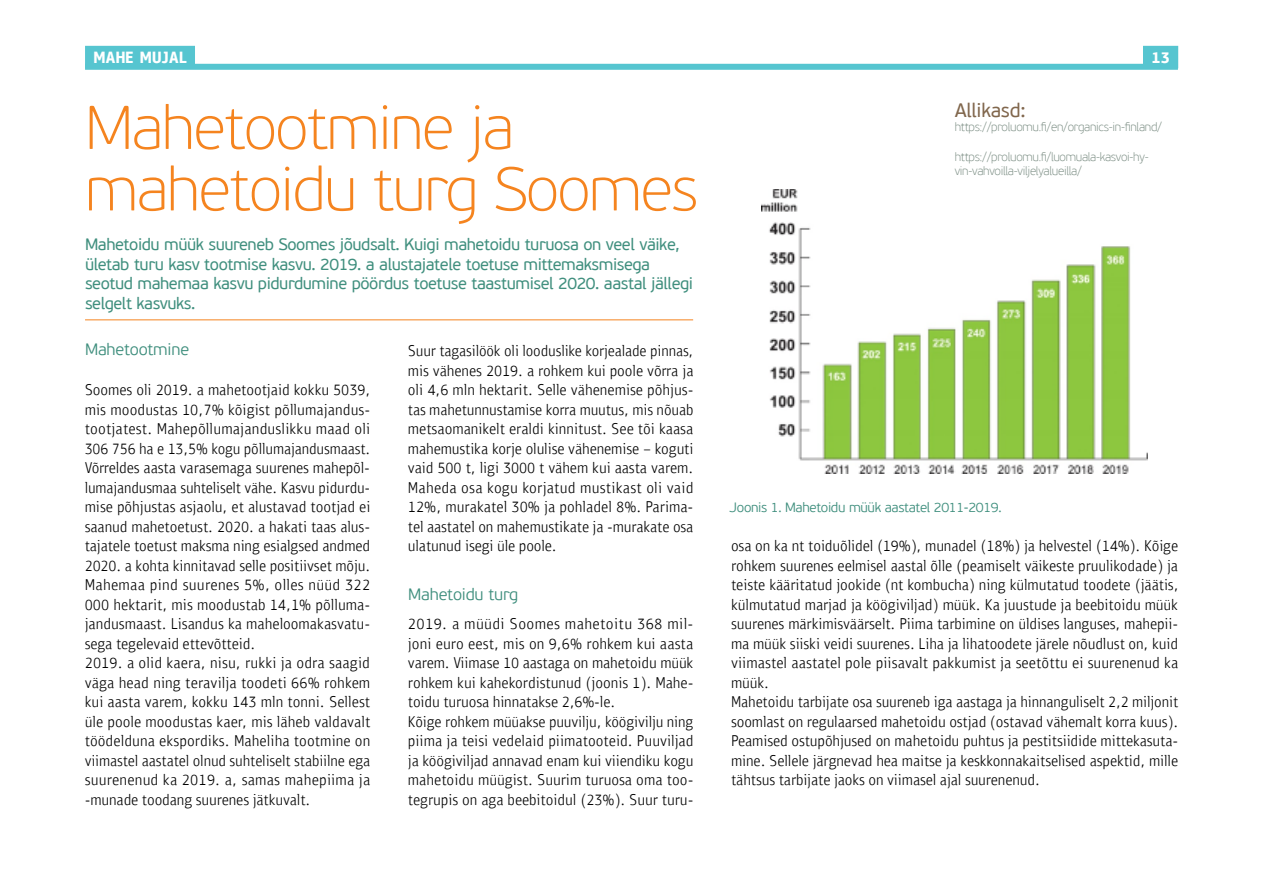
<style>
.page{position:relative;width:1263px;height:893px;background:#fff}
.page>*{position:absolute;margin:0;border:0;box-sizing:border-box;transform-origin:0 0}
.t1{font:100 61.5px/61.5px "PF Beau Sans Pro";letter-spacing:-.025em;color:#f5841f}
.t2{font:19.5px "PF Beau Sans Pro";letter-spacing:-.015em;color:#81674d}
.t3{font:16.5px/19.5px "PF Beau Sans Pro";letter-spacing:-.025em;color:#408f7e}
.t4{font:300 16.5px "PF Beau Sans Pro";letter-spacing:-.015em;color:#408f7e}
.t5{font:300 15.75px "PF Bulletin Sans Pro";color:#000}
.t6{font:300 13.5px "PF Beau Sans Pro";letter-spacing:-.025em;color:#408f7e}
.t7{font:100 12px/13.5px "PF Beau Sans Pro";letter-spacing:-.025em;color:#76897f}
</style>
<div class="page">
<div style="left:85px;top:64px;width:1093px;height:6px;background:#56c5d0"></div>
<div style="left:85px;top:46px;width:110px;height:22px;background:#56c5d0"></div>
<div style="left:1143px;top:46px;width:35px;height:22px;background:#56c5d0"></div>
<hr style="left:85px;top:319px;width:608px;height:1px;background:#f5841f">
<img style="left:762px;top:190px;width:385px;height:283px">
<h1 class="t1" style="left:85px;top:97px;width:614px">Mahetootmine ja mahetoidu turg Soomes</h1>
<p class="t3" style="left:85px;top:235px;width:610px">Mahetoidu müük suureneb Soomes jõudsalt. Kuigi mahetoidu turuosa on veel väike, ületab turu kasv tootmise kasvu. 2019. a alustajatele toetuse mittemaksmisega seotud mahemaa kasvu pidurdumine pöördus toetuse taastumisel 2020. aastal jällegi selgelt kasvuks.</p>
<p class="t4" style="left:85px;top:340px;width:106px">Mahetootmine</p>
<p class="t5" style="left:93px;top:381px;width:56px">□□ ▲ □●</p>
<p class="t5" style="left:242px;top:381px;width:27px">▼□□▼</p>
<p class="t5" style="left:101px;top:400px;width:78px">▲ □□ ◆▲▼ ▲</p>
<p class="t5" style="left:290px;top:400px;width:16px">●●◆</p>
<p class="t5" style="left:336px;top:400px;width:30px">■ ◆▲</p>
<p class="t5" style="left:85px;top:420px;width:63px">▼□□▼ ▼ ▲▼</p>
<p class="t5" style="left:206px;top:420px;width:16px">●●◆</p>
<p class="t5" style="left:252px;top:420px;width:60px">■ ◆▲● ◆</p>
<p class="t5" style="left:176px;top:439px;width:98px">✓ □ ◆ ●●◆</p>
<p class="t5" style="left:302px;top:439px;width:29px">■ ◆▲</p>
<p class="t5" style="left:116px;top:459px;width:72px">● ▲ ▲▼ ❖</p>
<p class="t5" style="left:256px;top:459px;width:54px">▲◆◆ ■ ▲</p>
<p class="t5" style="left:361px;top:459px;width:4px">●</p>
<p class="t5" style="left:124px;top:478px;width:29px">■ ◆▲</p>
<p class="t5" style="left:181px;top:478px;width:72px">▲◆▼●▲●▼ ❖</p>
<p class="t5" style="left:296px;top:478px;width:21px">▲❖◆</p>
<p class="t5" style="left:144px;top:498px;width:194px">◆▲▼ ▲ ▲ □●◆ ▼ ●◆▲▼ ❖ ▼□□▼</p>
<p class="t5" style="left:85px;top:517px;width:36px">▲ ■◆</p>
<p class="t5" style="left:165px;top:517px;width:45px">▼□ ▼◆▲▼</p>
<p class="t5" style="left:298px;top:517px;width:67px">▼ ▼ ▲ ●◆▲</p>
<p class="t5" style="left:85px;top:537px;width:94px">▼ ▼ ● ▼□ ▼◆▲▼</p>
<p class="t5" style="left:206px;top:537px;width:99px">▲ ■■ ▲ ●▲</p>
<p class="t5" style="left:330px;top:537px;width:8px">■</p>
<p class="t5" style="left:184px;top:556px;width:149px">■■▼ ❖ ▲ ●● □▲▼ ❖▲ ▼</p>
<p class="t5" style="left:163px;top:576px;width:78px">■ ▲◆◆ ■ ▲</p>
<p class="t5" style="left:275px;top:576px;width:80px">□●● ▲ ■✓✓ ✓</p>
<p class="t5" style="left:187px;top:595px;width:65px">▲ □□ ◆▲▼</p>
<p class="t5" style="left:331px;top:595px;width:16px">●●◆</p>
<p class="t5" style="left:96px;top:615px;width:30px">■ ◆▲</p>
<p class="t5" style="left:182px;top:615px;width:43px">▲■◆▲</p>
<p class="t5" style="left:280px;top:615px;width:20px">●□□</p>
<p class="t5" style="left:332px;top:615px;width:34px">▲❖ ▼◆</p>
<p class="t5" style="left:190px;top:634px;width:43px">▼▼ ❖ ▼▼</p>
<p class="t5" style="left:210px;top:654px;width:49px">■▲◆ ◆</p>
<p class="t5" style="left:154px;top:673px;width:38px">■ ■ ▼</p>
<p class="t5" style="left:211px;top:673px;width:73px">❖● ▼□□ ▼</p>
<p class="t5" style="left:92px;top:693px;width:61px">◆ ▲▼ ❖</p>
<p class="t5" style="left:199px;top:693px;width:118px">□ ◆ ✔✓ ●■ ▼□■■</p>
<p class="t5" style="left:345px;top:693px;width:26px">●● ▲▼</p>
<p class="t5" style="left:85px;top:712px;width:50px">✓● □□●</p>
<p class="t5" style="left:157px;top:712px;width:56px">□□ ◆▲▼ ▲</p>
<p class="t5" style="left:315px;top:712px;width:57px">❖● ❖●▼</p>
<p class="t5" style="left:85px;top:732px;width:64px">▼ ●◆■</p>
<p class="t5" style="left:267px;top:732px;width:104px">● ▼□□▼ ■ □■</p>
<p class="t5" style="left:85px;top:751px;width:221px">❖ ▲▼ ● ▲▼ ▼ ● □●■◆ ▲◆ ▼ ●▲ ●▼ ▲▼</p>
<p class="t5" style="left:327px;top:751px;width:12px">●■</p>
<p class="t5" style="left:85px;top:771px;width:67px">▲◆◆ ■ ■◆</p>
<p class="t5" style="left:142px;top:790px;width:165px">▼□□ ■ ▲◆◆ ■ ▲ ▼ ◆❖ ●▼</p>
<p class="t5" style="left:416px;top:342px;width:30px">◆◆ ▼</p>
<p class="t5" style="left:504px;top:342px;width:62px">□● ●□□ ◆▲●</p>
<p class="t5" style="left:662px;top:342px;width:28px">■■ ▲</p>
<p class="t5" style="left:594px;top:361px;width:61px">◆ □□● ❖</p>
<p class="t5" style="left:408px;top:381px;width:28px">□● ✔</p>
<p class="t5" style="left:464px;top:381px;width:12px">●■</p>
<p class="t5" style="left:553px;top:381px;width:26px">●● ❖</p>
<p class="t5" style="left:462px;top:400px;width:47px">▼◆■■◆▲▼</p>
<p class="t5" style="left:591px;top:400px;width:34px">◆◆▼◆▲</p>
<p class="t5" style="left:648px;top:400px;width:33px">▲ ■ ◆</p>
<p class="t5" style="left:427px;top:420px;width:80px">▼▲□ ■ ●▼</p>
<p class="t5" style="left:529px;top:420px;width:74px">● ■■ ▼◆▲▼</p>
<p class="t5" style="left:452px;top:439px;width:19px">◆▲▼</p>
<p class="t5" style="left:499px;top:439px;width:78px">□ □●◆● ▲ ❖</p>
<p class="t5" style="left:662px;top:439px;width:29px">□ ◆▼</p>
<p class="t5" style="left:503px;top:459px;width:53px">✓ ▼ ❖</p>
<p class="t5" style="left:599px;top:459px;width:60px">◆ ▲▼ ❖</p>
<p class="t5" style="left:462px;top:478px;width:107px">□▲ □ ◆ □ ▼◆</p>
<p class="t5" style="left:592px;top:478px;width:20px">◆▲▼</p>
<p class="t5" style="left:631px;top:478px;width:44px">▲▼ □● ❖</p>
<p class="t5" style="left:457px;top:498px;width:64px">◆ ▼● ✓</p>
<p class="t5" style="left:609px;top:498px;width:4px">●</p>
<p class="t5" style="left:408px;top:517px;width:86px">▼● ▲▼▼● □■</p>
<p class="t5" style="left:541px;top:517px;width:42px">◆▲▼ ▼</p>
<p class="t5" style="left:624px;top:517px;width:63px">◆ ▼ □▲</p>
<p class="t5" style="left:408px;top:537px;width:68px">◆● ▼◆■◆ ▲</p>
<p class="t5" style="left:497px;top:537px;width:49px">✓● □□●</p>
<p class="t4" style="left:408px;top:585px;width:112px">Mahetoidu turg</p>
<p class="t5" style="left:601px;top:615px;width:46px">▼□ ▼◆ ✓</p>
<p class="t5" style="left:684px;top:615px;width:4px">●</p>
<p class="t5" style="left:412px;top:634px;width:83px">□■ ◆ □ ▲▼</p>
<p class="t5" style="left:519px;top:634px;width:26px">▲ □■</p>
<p class="t5" style="left:644px;top:634px;width:43px">◆ ▲▼</p>
<p class="t5" style="left:625px;top:654px;width:63px">▼□ ◆ ✓✓</p>
<p class="t5" style="left:515px;top:673px;width:59px">□ ▲▼◆■◆</p>
<p class="t5" style="left:596px;top:673px;width:34px">□□■ ▲</p>
<p class="t5" style="left:408px;top:693px;width:75px">▼□ ◆ ▼◆ ◆□▲</p>
<p class="t5" style="left:505px;top:693px;width:48px">■■▼ ▲</p>
<p class="t5" style="left:600px;top:693px;width:4px">●</p>
<p class="t5" style="left:504px;top:712px;width:94px">✓✓ ▲ ◆◆❖●◆</p>
<p class="t5" style="left:638px;top:712px;width:49px">❖●◆ ■■</p>
<p class="t5" style="left:462px;top:732px;width:38px">▼ ▲ ❖</p>
<p class="t5" style="left:522px;top:732px;width:4px">●</p>
<p class="t5" style="left:583px;top:732px;width:27px">▼□□▼</p>
<p class="t5" style="left:645px;top:732px;width:31px">◆◆❖ ●</p>
<p class="t5" style="left:500px;top:751px;width:30px">■■ ❖</p>
<p class="t5" style="left:554px;top:751px;width:141px">■ ◆ ❖■ ◆ □◆</p>
<p class="t5" style="left:442px;top:771px;width:120px">▼□ ◆ ✓✓ ▲▼ ◆◆</p>
<p class="t5" style="left:586px;top:771px;width:59px">▼◆ ◆□▲ □</p>
<p class="t5" style="left:667px;top:771px;width:22px">▼□□</p>
<p class="t5" style="left:408px;top:790px;width:70px">▼ ◆▲ □■</p>
<p class="t5" style="left:541px;top:790px;width:63px">▼□ ◆● ✓</p>
<p class="t5" style="left:638px;top:790px;width:51px">◆◆ ▼◆ ◆</p>
<p class="t2" style="left:955px;top:99px;width:72px">Allikasd:</p>
<p class="t7" style="left:955px;top:120px;width:209px">https://proluomu.fi/en/organics-in-finland/</p>
<p class="t7" style="left:955px;top:151px;width:195px">https://proluomu.fi/luomuala-kasvoi-hy&shy;vin-vahvoilla-viljelyalueilla/</p>
<p class="t6" style="left:730px;top:500px;width:274px">Joonis 1. Mahetoidu müük aastatel 2011-2019.</p>
<p class="t5" style="left:731px;top:537px;width:40px">□▲ □■</p>
<p class="t5" style="left:792px;top:537px;width:82px">■▼ ▼□ ◆● ●</p>
<p class="t5" style="left:973px;top:537px;width:4px">●</p>
<p class="t5" style="left:1054px;top:537px;width:65px">●❖ ▲▼ ● ✔</p>
<p class="t5" style="left:736px;top:556px;width:210px">□ ▲◆◆ ■▲ ● ▲● ▲▼● ●●</p>
<p class="t5" style="left:999px;top:556px;width:33px">▲ ●▼ ❖</p>
<p class="t5" style="left:1091px;top:556px;width:38px">◆◆● □</p>
<p class="t5" style="left:731px;top:576px;width:28px">▼ ▲▼</p>
<p class="t5" style="left:800px;top:576px;width:57px">▼ ▼◆ □□</p>
<p class="t5" style="left:891px;top:576px;width:58px">■▼ □ ◆</p>
<p class="t5" style="left:979px;top:576px;width:146px">■ ■ ✓● ◆▼ ▼◆ ▼□□ ▼</p>
<p class="t5" style="left:738px;top:595px;width:56px">✓● ◆▼ ▼◆</p>
<p class="t5" style="left:1008px;top:595px;width:35px">◆◆▲▼◆</p>
<p class="t5" style="left:1109px;top:595px;width:64px">▼□ ◆ ✓✓</p>
<p class="t5" style="left:731px;top:615px;width:54px">▲◆◆ ■ ▲</p>
<p class="t5" style="left:869px;top:615px;width:22px">▲ ●▼</p>
<p class="t5" style="left:981px;top:615px;width:136px">■ □■ ✓● ▲▲ ●■◆▲▲</p>
<p class="t5" style="left:765px;top:634px;width:67px">✓✓ ▲ ▲ ❖</p>
<p class="t5" style="left:857px;top:634px;width:54px">▲◆◆ ■ ▲</p>
<p class="t5" style="left:963px;top:634px;width:63px">● ▼□□ ▼</p>
<p class="t5" style="left:1059px;top:634px;width:109px">● ■ ◆ ●◆▲▼ □■ ◆</p>
<p class="t5" style="left:731px;top:654px;width:134px">❖ ▲▼● ▲▼▼● □●</p>
<p class="t5" style="left:892px;top:654px;width:37px">▲❖●▼</p>
<p class="t5" style="left:962px;top:654px;width:35px">◆ ▲▼</p>
<p class="t5" style="left:1016px;top:654px;width:53px">▲ ▼ ▼▼◆</p>
<p class="t5" style="left:1088px;top:654px;width:65px">▲◆◆ ■ ■◆</p>
<p class="t5" style="left:763px;top:693px;width:41px">▼□ ◆ ▼</p>
<p class="t5" style="left:837px;top:693px;width:80px">▼ □▲ ▲◆◆ ■</p>
<p class="t5" style="left:1032px;top:693px;width:74px">■■ ■ ◆●▲ ●▼</p>
<p class="t5" style="left:1147px;top:693px;width:32px">●□■▼</p>
<p class="t5" style="left:731px;top:712px;width:73px">▲□□ ● ▲▼ □■</p>
<p class="t5" style="left:914px;top:712px;width:55px">▼□ ◆ □▲▼</p>
<p class="t5" style="left:996px;top:712px;width:58px">□▲▼ ❖ ❖</p>
<p class="t5" style="left:1094px;top:712px;width:27px">●▼ □</p>
<p class="t5" style="left:1147px;top:712px;width:22px">◆◆▲</p>
<p class="t5" style="left:768px;top:732px;width:51px">▲ □▲▼◆</p>
<p class="t5" style="left:844px;top:732px;width:48px">◆▲ □■</p>
<p class="t5" style="left:928px;top:732px;width:78px">▼□ ◆ ◆ ▼◆▲</p>
<p class="t5" style="left:1037px;top:732px;width:27px">▲▼ ▼▲</p>
<p class="t5" style="left:1147px;top:732px;width:19px">▲◆▼</p>
<p class="t5" style="left:746px;top:751px;width:57px">■ ●● ●</p>
<p class="t5" style="left:974px;top:751px;width:42px">▲ □■■</p>
<p class="t5" style="left:1040px;top:751px;width:32px">▼▲ ●▲</p>
<p class="t5" style="left:731px;top:771px;width:54px">▼ ▼▲◆▲ ▼</p>
<p class="t5" style="left:818px;top:771px;width:77px">▼ □ ▲ □■ ❖</p>
<p class="t5" style="left:958px;top:771px;width:71px">● ▲◆◆ ■ ■◆</p>
</div>
